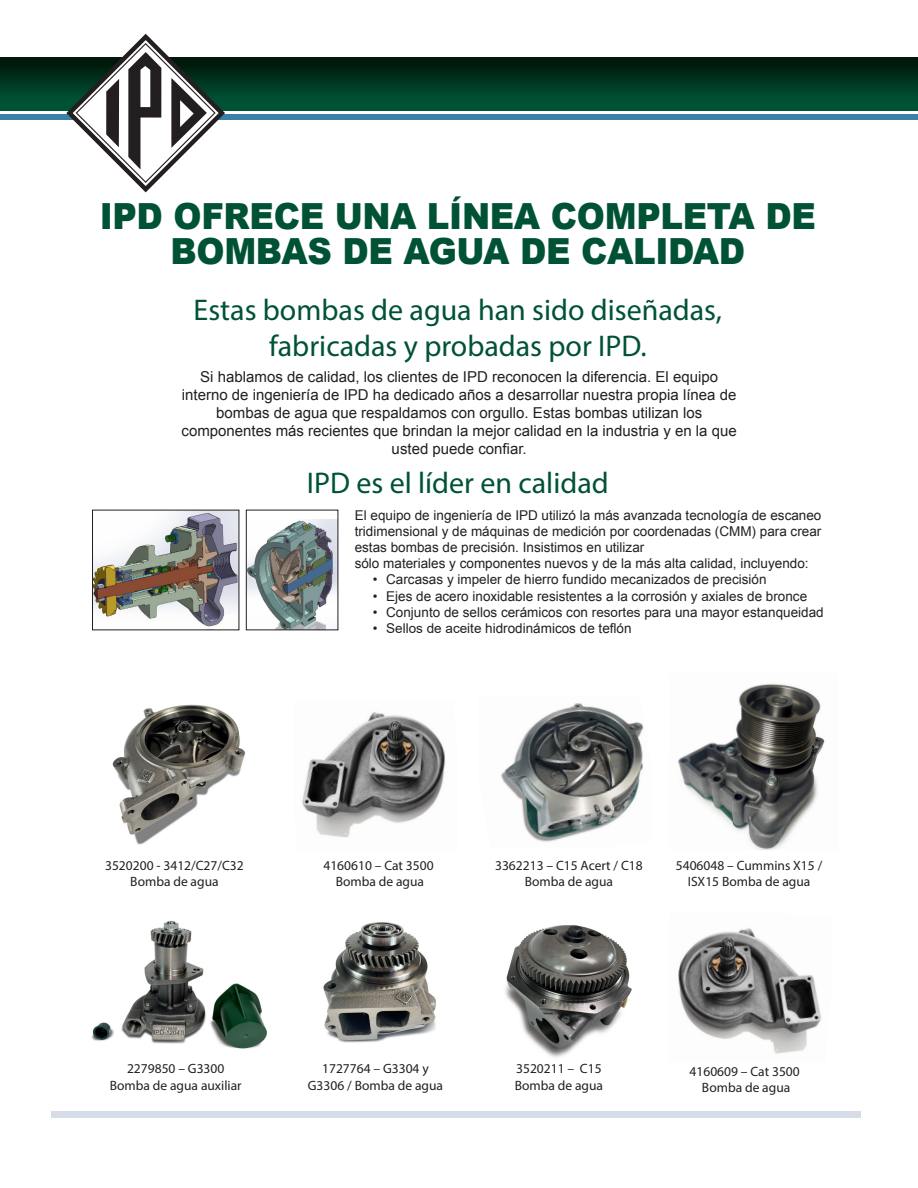
<style>
.page{position:relative;width:918px;height:1188px;background:#fff}
.page>*{position:absolute;margin:0;border:0;box-sizing:border-box;transform-origin:0 0}
.t1{font:900 36px "Arial";letter-spacing:-.01em;color:#005235;scale:.94 1}
.t2{font:30px/36px "Myriad Pro";color:#005235;text-align:center}
.t3{font:15px/18px "Arial";color:#231f20;text-align:center}
.t4{font:13.5px/16.2px "Arial";color:#231f20}
.t5{font:13.5px/16.2px "Myriad Pro";color:#231f20;text-align:center}
</style>
<div class="page">
<div style="left:0;top:58px;width:918px;height:53px;background:linear-gradient(to bottom,#001407,#005d3d)"></div>
<div style="left:0;top:115px;width:918px;height:5px;background:#3d80a5"></div>
<svg style="left:66px;top:34px;width:159px;height:158px"></svg>
<div style="left:51px;top:1111px;width:810px;height:7px;background:#d6dde8"></div>
<img style="left:94px;top:512px;width:143px;height:115px">
<img style="left:248px;top:519px;width:88px;height:109px">
<div style="left:246px;top:510px;width:92px;height:120px;border:1px solid #231f20"></div>
<img style="left:501px;top:703px;width:143px;height:139px">
<img style="left:302px;top:712px;width:144px;height:126px">
<img style="left:678px;top:928px;width:144px;height:126px">
<img style="left:112px;top:704px;width:134px;height:141px">
<img style="left:505px;top:925px;width:127px;height:132px">
<img style="left:323px;top:922px;width:113px;height:121px">
<img style="left:92px;top:921px;width:175px;height:128px">
<img style="left:678px;top:683px;width:147px;height:167px">
<p class="t1" style="left:100px;top:190px;width:763px">IPD OFRECE UNA LÍNEA COMPLETA DE</p>
<p class="t1" style="left:171px;top:225px;width:613px">BOMBAS DE AGUA DE CALIDAD</p>
<p class="t2" style="left:194px;top:291px;width:530px">Estas bombas de agua han sido diseñadas, fabricadas y probadas por IPD.</p>
<p class="t3" style="left:182px;top:368px;width:556px">Si hablamos de calidad, los clientes de IPD reconocen la diferencia. El equipo interno de ingeniería de IPD ha dedicado años a desarrollar nuestra propia línea de bombas de agua que respaldamos con orgullo. Estas bombas utilizan los</p>
<p class="t3" style="left:182px;top:422px;width:557px">componentes más recientes que brindan la mejor calidad en la industria y en la que usted puede confiar.</p>
<p class="t2" style="left:307px;top:465px;width:303px">IPD es el líder en calidad</p>
<p class="t4" style="left:355px;top:507px;width:468px">El equipo de ingeniería de IPD utilizó la más avanzada tecnología de escaneo tridimensional y de máquinas de medición por coordenadas (CMM) para crear estas bombas de precisión. Insistimos en utilizar<br>sólo materiales y componentes nuevos y de la más alta calidad, incluyendo:</p>
<p class="t4" style="left:373px;top:572px;width:395px">• Carcasas y impeler de hierro fundido mecanizados de precisión</p>
<p class="t4" style="left:373px;top:588px;width:436px">• Ejes de acero inoxidable resistentes a la corrosión y axiales de bronce</p>
<p class="t4" style="left:373px;top:604px;width:452px">• Conjunto de sellos cerámicos con resortes para una mayor estanqueidad</p>
<p class="t4" style="left:373px;top:620px;width:260px">• Sellos de aceite hidrodinámicos de teflón</p>
<p class="t5" style="left:105px;top:857px;width:140px">3520200 - 3412/C27/C32<br>Bomba de agua</p>
<p class="t5" style="left:323px;top:857px;width:112px">4160610 – Cat 3500<br>Bomba de agua</p>
<p class="t5" style="left:495px;top:857px;width:149px">3362213 – C15 Acert / C18<br>Bomba de agua</p>
<p class="t5" style="left:676px;top:857px;width:148px">5406048 – Cummins X15 /<br>ISX15 Bomba de agua</p>
<p class="t5" style="left:110px;top:1061px;width:133px">2279850 – G3300<br>Bomba de agua auxiliar</p>
<p class="t5" style="left:308px;top:1061px;width:137px">1727764 – G3304 y<br>G3306 / Bomba de agua</p>
<p class="t5" style="left:515px;top:1061px;width:90px;text-align:left">3520211 – C15<br>Bomba de agua</p>
<p class="t5" style="left:690px;top:1063px;width:112px">4160609 – Cat 3500<br>Bomba de agua</p>
</div>
